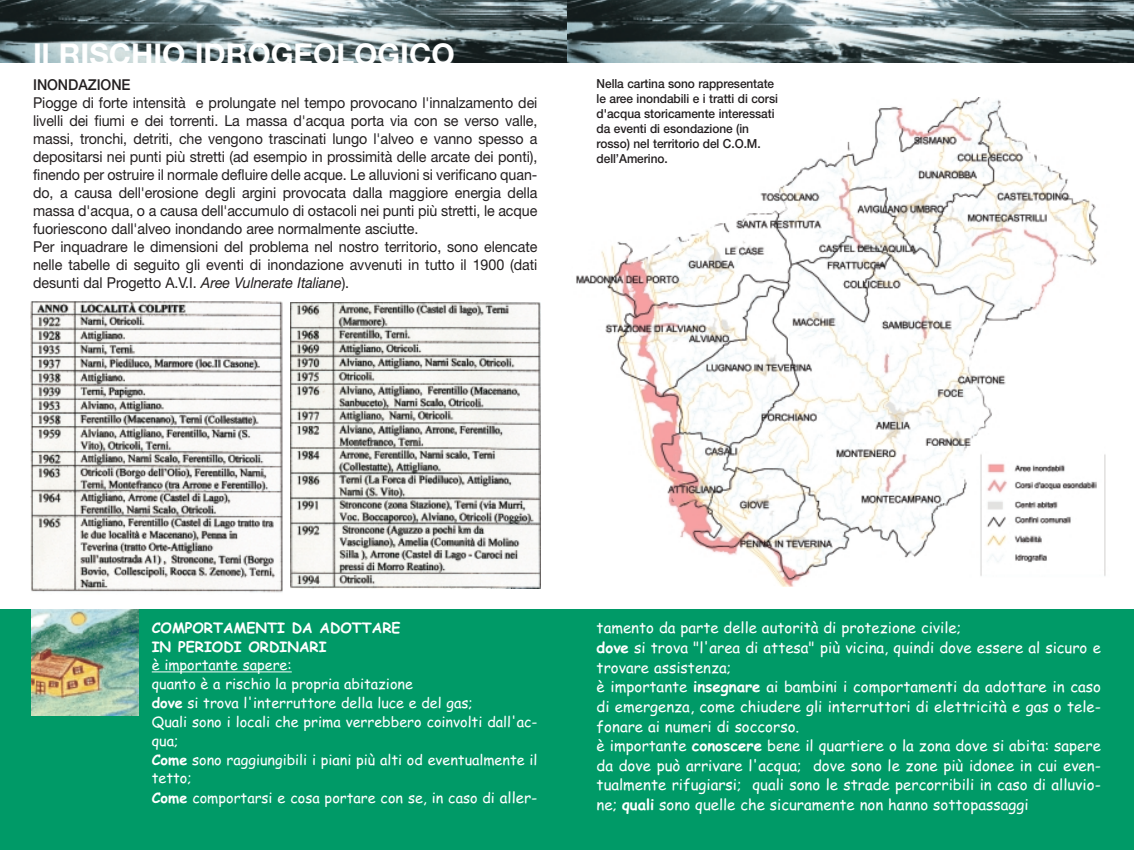
<style>
.page{position:relative;width:1134px;height:850px;background:#fff}
.page>*{position:absolute;margin:0;border:0;box-sizing:border-box;transform-origin:0 0}
.t1{font:700 30px "Helvetica Neue";color:#fff}
.t2{font:15px/18px "Helvetica Neue";letter-spacing:-.005em;color:#231f20;scale:.95 1}
.t3{font:15px/19.6px "Comic Sans MS";color:#fff}
.t4{font:500 15px "Helvetica Neue";letter-spacing:-.005em;color:#231f20;scale:.95 1}
.t5{font:14.38px/18.9px "Comic Sans MS";color:#fff}
.t6{font:700 14.38px/18.9px "Comic Sans MS";color:#fff}
.t7{font:500 12.5px/15px "Helvetica Neue";letter-spacing:-.005em;color:#231f20;scale:.95 1}
.s1{font-style:italic}
.s2{font-weight:700}
.s3{font-size:15px}
</style>
<div class="page">
<div style="left:0;top:609px;width:1134px;height:241px;background:#009a67"></div>
<img style="left:0;top:0;width:567px;height:62px">
<img style="left:576px;top:98px;width:530px;height:488px">
<svg style="left:567px;top:0;width:567px;height:62px;background:#6c7b7e"></svg>
<hr style="left:152px;top:671px;width:140px;height:1px;background:#fff">
<img style="left:32px;top:609px;width:106px;height:107px">
<img style="left:290px;top:302px;width:250px;height:286px">
<img style="left:31px;top:301px;width:252px;height:292px">
<h1 class="t1" style="left:33px;top:44px;width:423px">Il RISCHIO IDROGEOLOGICO</h1>
<p class="t4" style="left:33px;top:79px;width:104px">INONDAZIONE</p>
<p class="t2" style="left:33px;top:95px;width:532px">Piogge di forte intensità e prolungate nel tempo provocano l'innalzamento dei livelli dei fiumi e dei torrenti. La massa d'acqua porta via con se verso valle, massi, tronchi, detriti, che vengono trascinati lungo l'alveo e vanno spesso a depositarsi nei punti più stretti (ad esempio in prossimità delle arcate dei ponti), finendo per ostruire il normale defluire delle acque. Le alluvioni si verificano quan&shy;do, a causa dell'erosione degli argini provocata dalla maggiore energia della massa d'acqua, o a causa dell'accumulo di ostacoli nei punti più stretti, le acque fuoriescono dall'alveo inondando aree normalmente asciutte.<br>Per inquadrare le dimensioni del problema nel nostro territorio, sono elencate nelle tabelle di seguito gli eventi di inondazione avvenuti in tutto il 1900 (dati desunti dal Progetto A.V.I. <span class="s1">Aree Vulnerate Italiane</span>).</p>
<p class="t7" style="left:597px;top:77px;width:192px">Nella cartina sono rappresentate le aree inondabili e i tratti di corsi d'acqua storicamente interessati da eventi di esondazione (in rosso) nel territorio del C.O.M. dell’Amerino.</p>
<p class="t6" style="left:152px;top:620px;width:250px">COMPORTAMENTI DA ADOTTARE<br>IN PERIODI ORDINARI</p>
<p class="t5" style="left:152px;top:657px;width:387px">è importante sapere:<br>quanto è a rischio la propria abitazione<br><span class="s2">dove</span> si trova l'interruttore della luce e del gas;<br>Quali sono i locali che prima verrebbero coinvolti dall'ac&shy;qua;<br><span class="s2">Come</span> sono raggiungibili i piani più alti od eventualmente il tetto;<br><span class="s2">Come</span> comportarsi e cosa portare con se, in caso di <span class="s3">aller-</span></p>
<p class="t3" style="left:597px;top:620px;width:506px">tamento da parte delle autorità di protezione civile;<br><span class="s2">dove</span> si trova "l'area di attesa" più vicina, quindi dove essere al sicuro e trovare assistenza;<br>è importante <span class="s2">insegnare</span> ai bambini i comportamenti da adottare in caso di emergenza, come chiudere gli interruttori di elettricità e gas o tele&shy;fonare ai numeri di soccorso.<br>è importante <span class="s2">conoscere</span> bene il quartiere o la zona dove si abita: sapere da dove può arrivare l'acqua; dove sono le zone più idonee in cui even&shy;tualmente rifugiarsi; quali sono le strade percorribili in caso di alluvio&shy;ne; <span class="s2">quali</span> sono quelle che sicuramente non hanno sottopassaggi</p>
</div>
